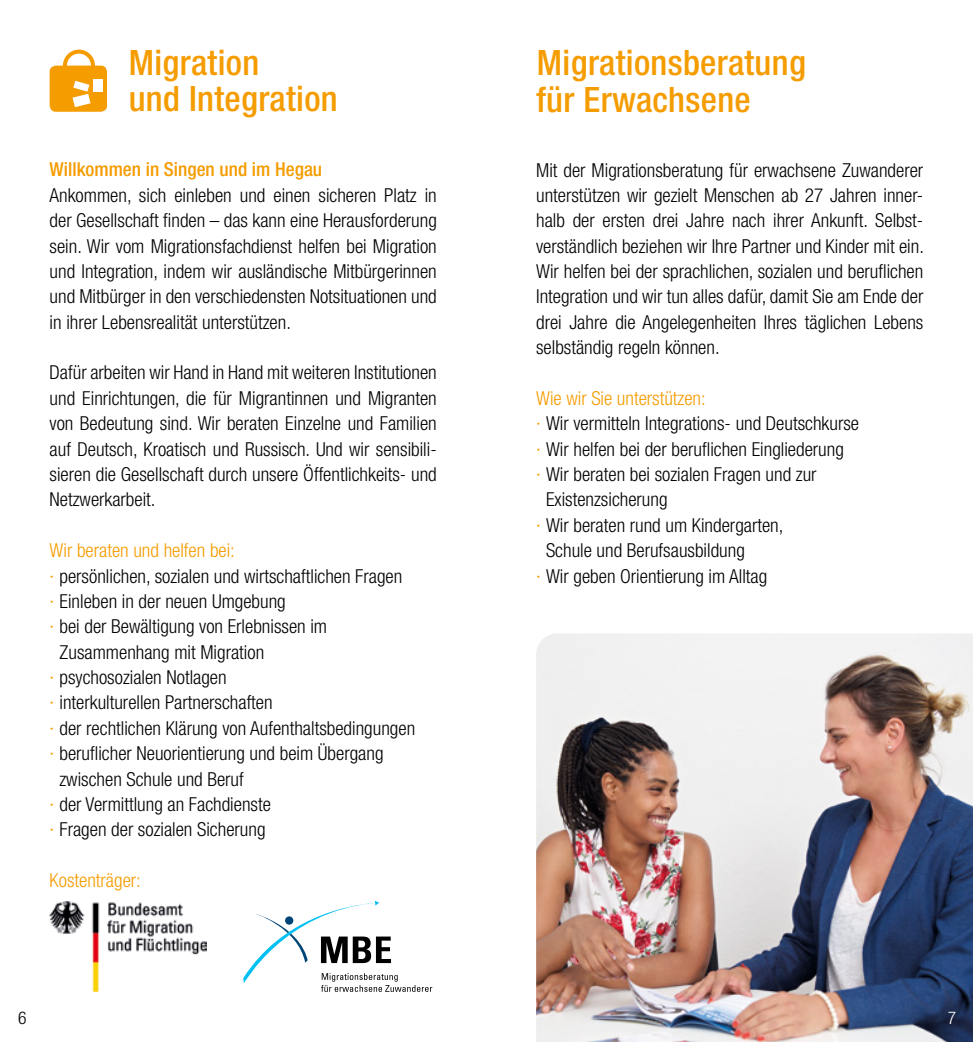
<style>
.page{position:relative;width:973px;height:1042px;background:#fff}
.page>*{position:absolute;margin:0;border:0;box-sizing:border-box;transform-origin:0 0}
.t1{font:500 condensed 35px/36.8px "Helvetica Neue LT Std";letter-spacing:.01em;color:#f59c00}
.t2{font:300 condensed 19.25px/25.4px "Helvetica Neue LT Std";color:#000;text-align:justify}
.t3{font:300 condensed 19.25px "Helvetica Neue LT Std";color:#f59c00}
.t4{font:500 condensed 19.25px "Helvetica Neue LT Std";color:#f59c00}
.t5{font:300 condensed 17.5px "Helvetica Neue LT Std";color:#000}
.t6{font:300 condensed 17.5px "Helvetica Neue LT Std";color:#fff}
.s1{color:#f59c00}
</style>
<div class="page">
<svg style="left:50px;top:50px;width:57px;height:62px"></svg>
<img style="left:536px;top:633px;width:436px;height:409px">
<img style="left:50px;top:901px;width:156px;height:90px">
<svg style="left:243px;top:901px;width:189px;height:91px"></svg>
<h1 class="t1" style="left:129px;top:43px;width:210px">Migration<br>und Integration</h1>
<p class="t4" style="left:50px;top:158px;width:274px">Willkommen in Singen und im Hegau</p>
<p class="t2" style="left:50px;top:182px;width:388px">Ankommen, sich einleben und einen sicheren Platz in der Gesellschaft finden – das kann eine Herausforderung sein. Wir vom Migrationsfachdienst helfen bei Migration und Integration, indem wir ausländische Mitbürgerinnen und Mitbürger in den verschiedensten Notsituationen und in ihrer Lebensrealität unterstützen.</p>
<p class="t2" style="left:50px;top:360px;width:388px">Dafür arbeiten wir Hand in Hand mit weiteren Institutionen und Einrichtungen, die für Migrantinnen und Migranten von Bedeutung sind. Wir beraten Einzelne und Familien auf Deutsch, Kroatisch und Russisch. Und wir sensibili&shy;sieren die Gesellschaft durch unsere Öffentlichkeits- und Netzwerkarbeit.</p>
<p class="t3" style="left:50px;top:539px;width:187px">Wir beraten und helfen bei:</p>
<p class="t2" style="left:50px;top:563px;width:354px"><span class="s1">∙</span> persönlichen, sozialen und wirtschaftlichen Fragen</p>
<p class="t2" style="left:50px;top:588px;width:238px"><span class="s1">∙</span> Einleben in der neuen Umgebung</p>
<p class="t2" style="left:50px;top:613px;width:279px"><span class="s1">∙</span> bei der Bewältigung von Erlebnissen im</p>
<p class="t2" style="left:60px;top:639px;width:206px">Zusammenhang mit Migration</p>
<p class="t2" style="left:50px;top:664px;width:178px"><span class="s1">∙</span> psychosozialen Notlagen</p>
<p class="t2" style="left:50px;top:690px;width:224px"><span class="s1">∙</span> interkulturellen Partnerschaften</p>
<p class="t2" style="left:50px;top:715px;width:367px"><span class="s1">∙</span> der rechtlichen Klärung von Aufenthaltsbedingungen</p>
<p class="t2" style="left:50px;top:740px;width:335px"><span class="s1">∙</span> beruflicher Neuorientierung und beim Übergang</p>
<p class="t2" style="left:60px;top:766px;width:186px">zwischen Schule und Beruf</p>
<p class="t2" style="left:50px;top:791px;width:223px"><span class="s1">∙</span> der Vermittlung an Fachdienste</p>
<p class="t2" style="left:50px;top:816px;width:217px"><span class="s1">∙</span> Fragen der sozialen Sicherung</p>
<p class="t3" style="left:50px;top:869px;width:93px">Kostenträger:</p>
<p class="t5" style="left:18px;top:1008px;width:10px">6</p>
<h1 class="t1" style="left:536px;top:44px;width:271px">Migrationsberatung für Erwachsene</h1>
<p class="t2" style="left:536px;top:157px;width:389px;text-align:left">Mit der Migrationsberatung für erwachsene Zuwanderer unterstützen wir gezielt Menschen ab 27 Jahren inner&shy;halb der ersten drei Jahre nach ihrer Ankunft. Selbst&shy;verständlich beziehen wir Ihre Partner und Kinder mit ein.<br>Wir helfen bei der sprachlichen, sozialen und beruflichen Integration und wir tun alles dafür, damit Sie am Ende der drei Jahre die Angelegenheiten Ihres täglichen Lebens selbständig regeln können.</p>
<p class="t3" style="left:536px;top:387px;width:171px">Wie wir Sie unterstützen:</p>
<p class="t2" style="left:536px;top:411px;width:324px"><span class="s1">∙</span> Wir vermitteln Integrations- und Deutschkurse</p>
<p class="t2" style="left:536px;top:436px;width:309px"><span class="s1">∙</span> Wir helfen bei der beruflichen Eingliederung</p>
<p class="t2" style="left:536px;top:461px;width:282px"><span class="s1">∙</span> Wir beraten bei sozialen Fragen und zur</p>
<p class="t2" style="left:546px;top:487px;width:123px">Existenzsicherung</p>
<p class="t2" style="left:536px;top:512px;width:249px"><span class="s1">∙</span> Wir beraten rund um Kindergarten,</p>
<p class="t2" style="left:546px;top:537px;width:200px">Schule und Berufsausbildung</p>
<p class="t2" style="left:536px;top:563px;width:233px"><span class="s1">∙</span> Wir geben Orientierung im Alltag</p>
<p class="t6" style="left:947px;top:1008px;width:10px">7</p>
</div>
